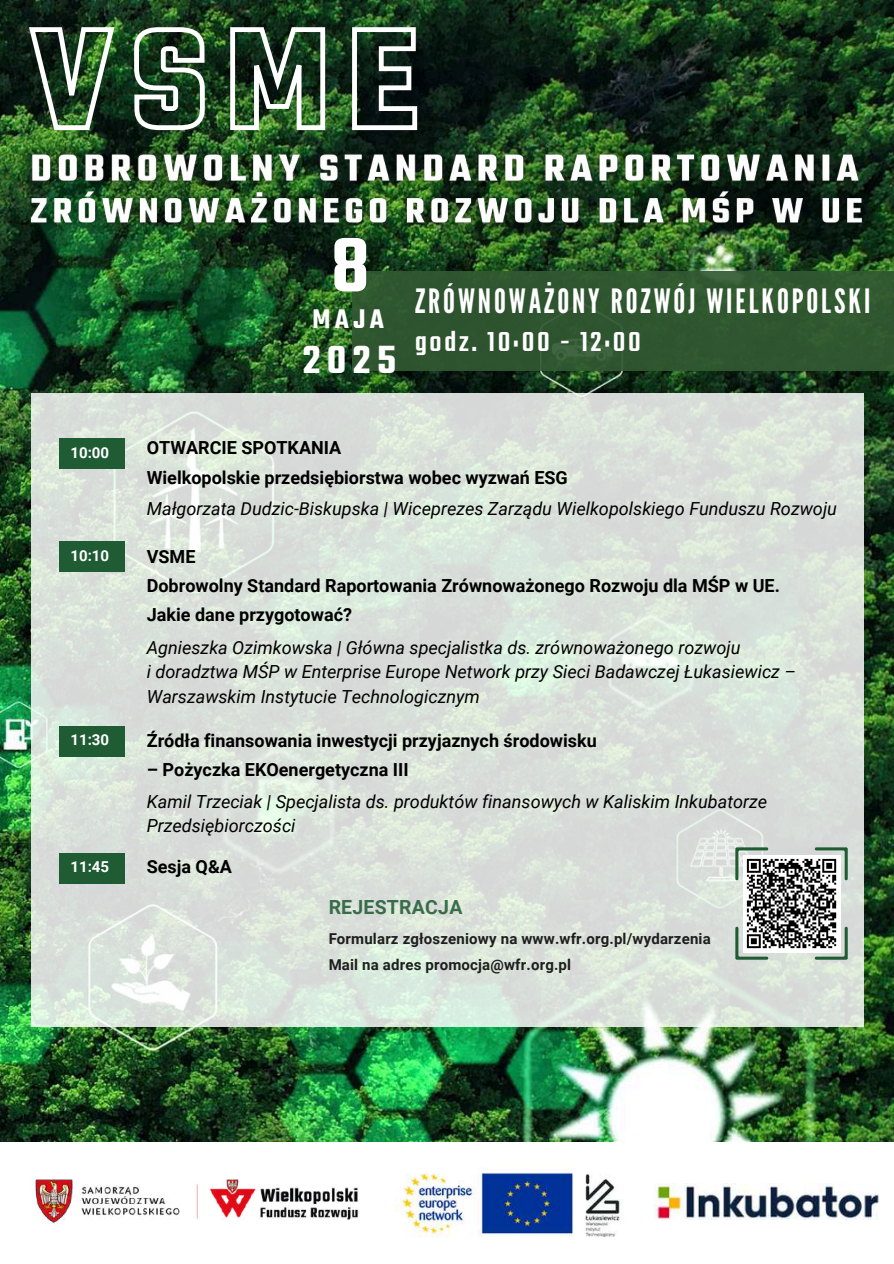
<style>
.page{position:relative;width:894px;height:1264px;background:#fff}
.page>*{position:absolute;margin:0;border:0;box-sizing:border-box;transform-origin:0 0}
.t1{font:600 84.15px "Teko";color:#fff}
.t2{font:600 42.75px "Teko";color:#fff}
.t3{font:33.45px "League Gothic";letter-spacing:.09em;color:#fff}
.t4{font:500 30.15px "Teko";letter-spacing:.09em;color:#fff}
.t5{font:600 29.4px "Teko";color:#fff}
.t6{font:700 19.5px "Roboto";letter-spacing:.01em;color:#1f5c34}
.t7{font:italic 18px/24.8px "Roboto";color:#000}
.t8{font:700 18px/29.2px "Roboto";color:#000}
.t9{font:700 15px/26px "Roboto";letter-spacing:.01em;color:#000}
.t10{font:700 15px "Roboto";color:#fff}
</style>
<div class="page">
<img style="left:0;top:0;width:893px;height:1141px">
<svg style="left:31px;top:393px;width:832px;height:634px;background:#dae1da"></svg>
<img style="left:35px;top:1179px;width:324px;height:44px">
<div style="left:59px;top:438px;width:66px;height:31px;background:#1f5c34"></div>
<div style="left:59px;top:541px;width:66px;height:31px;background:#1f5c34"></div>
<div style="left:59px;top:726px;width:66px;height:30px;background:#1f5c34"></div>
<div style="left:59px;top:853px;width:66px;height:30px;background:#1f5c34"></div>
<svg style="left:735px;top:847px;width:112px;height:112px"></svg>
<img style="left:654px;top:1183px;width:225px;height:36px">
<div style="left:352px;top:272px;width:541px;height:99px;background:#325932"></div>
<img style="left:394px;top:1172px;width:227px;height:65px">
<img style="left:13px;top:137px;width:867px;height:105px">
<img style="left:26px;top:24px;width:393px;height:108px">
<p class="t10" style="left:70px;top:443px;width:40px">10:00</p>
<p class="t10" style="left:70px;top:546px;width:40px">10:10</p>
<p class="t10" style="left:70px;top:731px;width:40px">11:30</p>
<p class="t10" style="left:70px;top:858px;width:40px">11:45</p>
<h1 class="t1" style="left:331px;top:211px;width:40px">8</h1>
<h3 class="t5" style="left:312px;top:299px;width:73px">MAJA</h3>
<h2 class="t2" style="left:302px;top:332px;width:95px">2025</h2>
<h3 class="t3" style="left:415px;top:281px;width:456px">ZRÓWNOWAŻONY ROZWÓJ WIELKOPOLSKI</h3>
<h3 class="t4" style="left:415px;top:322px;width:227px">godz. 10:00 - 12:00</h3>
<p class="t8" style="left:147px;top:433px;width:422px">OTWARCIE SPOTKANIA<br>Wielkopolskie przedsiębiorstwa wobec wyzwań ESG</p>
<p class="t7" style="left:147px;top:496px;width:691px">Małgorzata Dudzic-Biskupska | Wiceprezes Zarządu Wielkopolskiego Funduszu Rozwoju</p>
<p class="t8" style="left:147px;top:542px;width:634px">VSME<br>Dobrowolny Standard Raportowania Zrównoważonego Rozwoju dla MŚP w UE.<br>Jakie dane przygotować?</p>
<p class="t7" style="left:147px;top:635px;width:650px">Agnieszka Ozimkowska | Główna specjalistka ds. zrównoważonego rozwoju<br>i doradztwa MŚP w Enterprise Europe Network przy Sieci Badawczej Łukasiewicz –<br>Warszawskim Instytucie Technologicznym</p>
<p class="t8" style="left:147px;top:726px;width:451px">Źródła finansowania inwestycji przyjaznych środowisku</p>
<p class="t8" style="left:147px;top:755px;width:263px">– Pożyczka EKOenergetyczna III</p>
<p class="t7" style="left:147px;top:789px;width:622px">Kamil Trzeciak | Specjalista ds. produktów finansowych w Kaliskim Inkubatorze<br>Przedsiębiorczości</p>
<p class="t8" style="left:147px;top:852px;width:87px">Sesja Q&amp;A</p>
<p class="t6" style="left:328px;top:896px;width:135px">REJESTRACJA</p>
<p class="t9" style="left:328px;top:925px;width:383px">Formularz zgłoszeniowy na www.wfr.org.pl/wydarzenia<br>Mail na adres promocja@wfr.org.pl</p>
</div>
